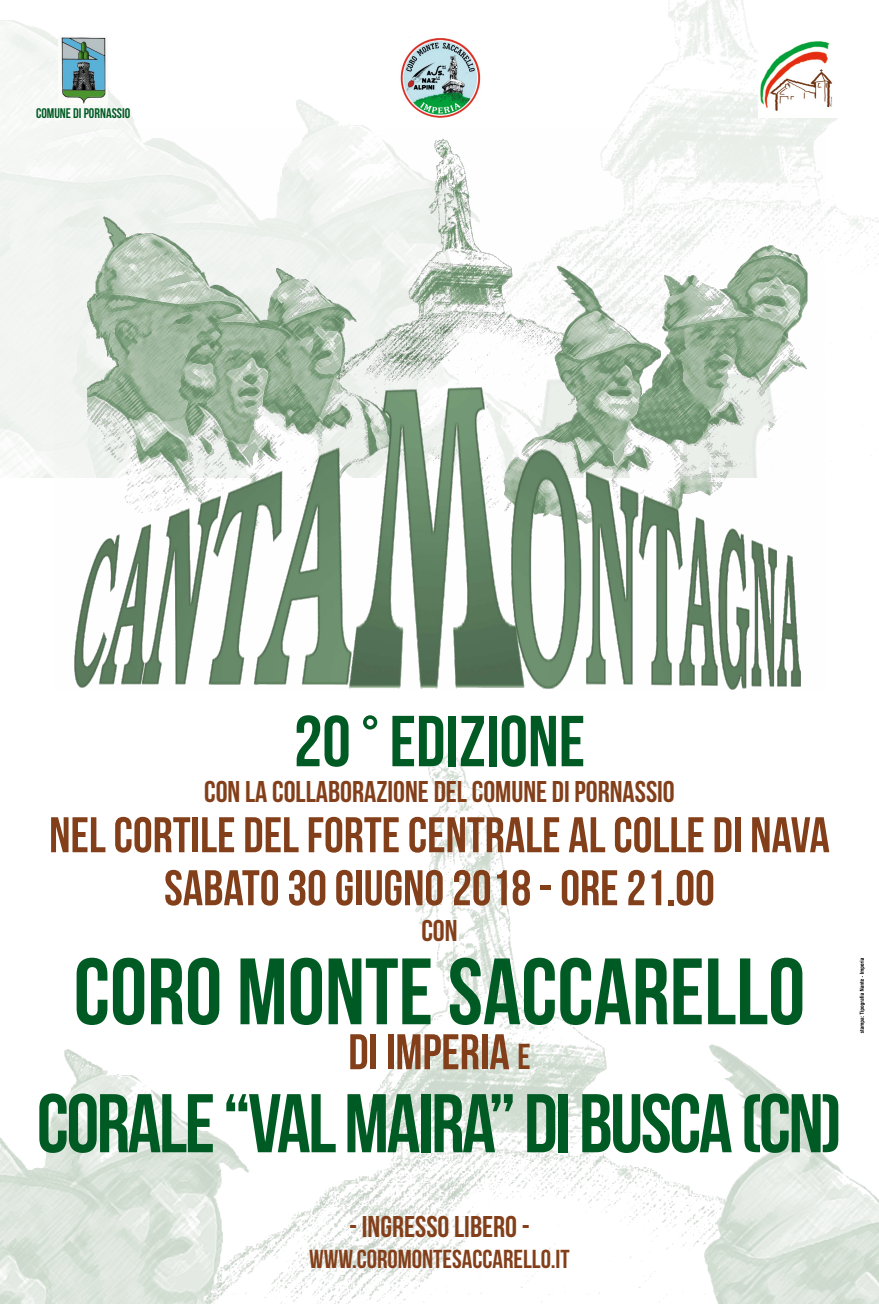
<style>
.page{position:relative;width:879px;height:1304px;background:#fff}
.page>*{position:absolute;margin:0;border:0;box-sizing:border-box;transform-origin:0 0}
.t1{font:94px "Bebas Neue";color:#005a23}
.t2{font:83px "Bebas Neue";letter-spacing:-.03em;color:#005a23}
.t3{font:72px "Bebas Neue";color:#005a23}
.t4{font:50px/53px "Bebas Neue";color:#833f1a;text-align:center}
.t5{font:30px "Bebas Neue";color:#833f1a}
.t6{font:26px "Bebas Neue";color:#833f1a}
.t7{font:13.9px "Bebas Neue";color:#005a23}
.s1{font-size:36px}
</style>
<div class="page">
<img style="left:0;top:753px;width:879px;height:551px">
<img style="left:54px;top:130px;width:771px;height:559px">
<img style="left:399px;top:36px;width:82px;height:82px">
<img style="left:758px;top:40px;width:77px;height:73px">
<img style="left:58px;top:36px;width:50px;height:68px">
<svg style="left:859px;top:958px;width:6px;height:75px"></svg>
<p class="t7" style="left:36px;top:105px;width:96px">COMUNE DI PORNASSIO</p>
<h3 class="t3" style="left:294px;top:702px;width:293px">20 ° EDIZIONE</h3>
<p class="t5" style="left:204px;top:775px;width:472px">CON LA COLLABORAZIONE DEL COMUNE DI PORNASSIO</p>
<p class="t4" style="left:49px;top:808px;width:782px">NEL CORTILE DEL FORTE CENTRALE AL COLLE DI NAVA<br>SABATO 30 GIUGNO 2018 - ORE 21.00</p>
<p class="t5" style="left:421px;top:914px;width:38px">CON</p>
<h1 class="t1" style="left:74px;top:940px;width:733px">CORO MONTE SACCARELLO</h1>
<p class="t4" style="left:348px;top:1025px;width:184px">DI IMPERIA <span class="s1">E</span></p>
<h2 class="t2" style="left:37px;top:1078px;width:807px">CORALE “VAL MAIRA” DI BUSCA (CN)</h2>
<p class="t5" style="left:349px;top:1210px;width:182px">- INGRESSO LIBERO -</p>
<p class="t6" style="left:309px;top:1245px;width:262px">WWW.COROMONTESACCARELLO.IT</p>
</div>
